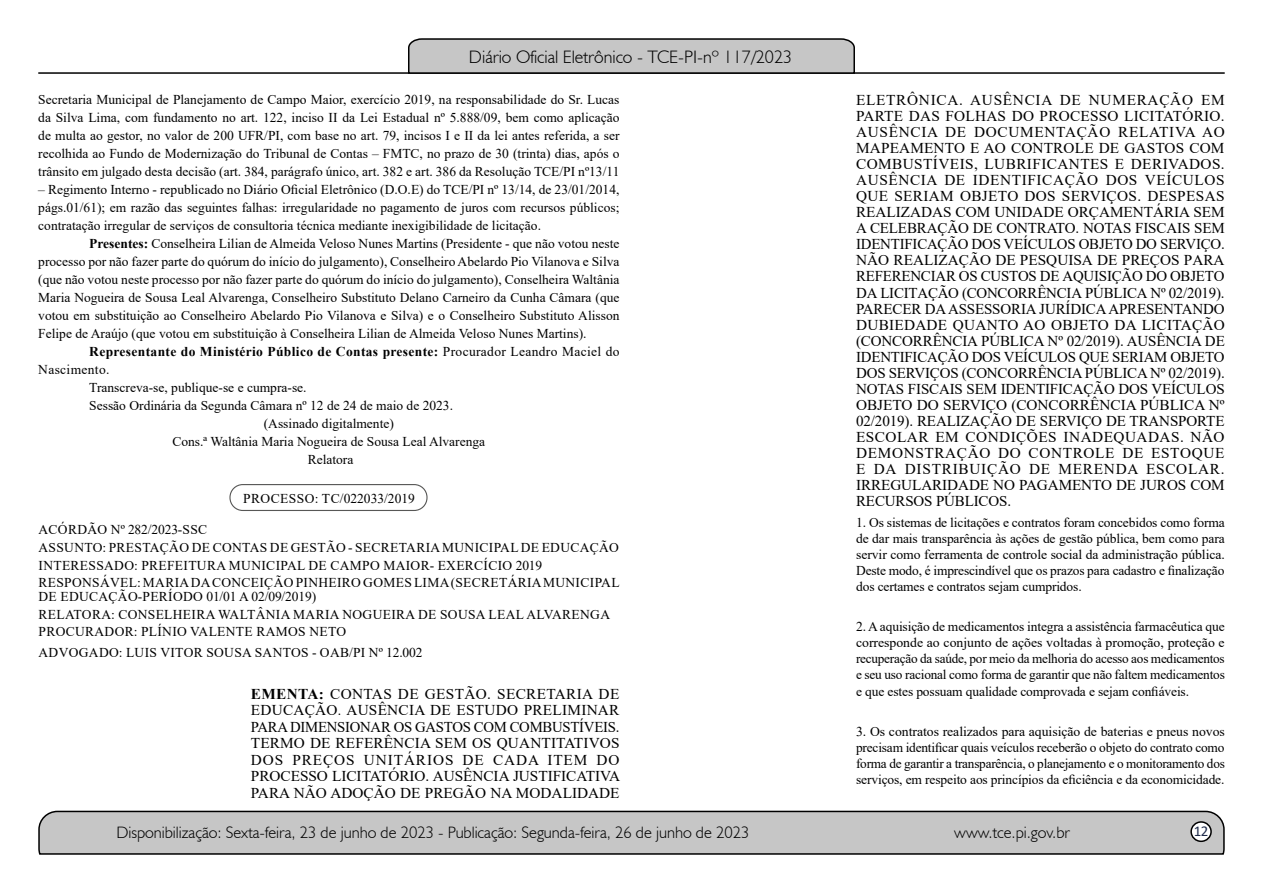
<style>
.page{position:relative;width:1263px;height:893px;background:#fff}
.page>*{position:absolute;margin:0;border:0;box-sizing:border-box;transform-origin:0 0}
.t1{font:300 18px "Humanist 521 BT";color:#000}
.t2{font:300 16.5px "Humanist 521 BT";color:#000}
.t3{font:15px/16px "Times New Roman";letter-spacing:-.005em;color:#000;text-align:justify}
.t4{font:15px "Calibri";color:#212d4c}
.t5{font:13.5px/18px "Times New Roman";color:#000;text-align:justify}
.t6{font:13.5px/17.7px "Times New Roman";letter-spacing:.025em;color:#000}
.t7{font:700 13.5px "Times New Roman";letter-spacing:.025em;color:#000}
.s1{font-weight:700}
.s2{font-weight:400}
.s3{font-size:13.5px}
</style>
<div class="page">
<svg style="left:38px;top:810px;width:1187px;height:45px"></svg>
<div style="left:1191px;top:822px;width:20px;height:19px;background:#fff;border-radius:50%"></div>
<div style="left:1190px;top:821px;width:22px;height:21px;border:2px solid #000;border-radius:50%"></div>
<hr style="left:38px;top:72px;width:1187px;height:2px;background:#000">
<svg style="left:407px;top:38px;width:449px;height:36px"></svg>
<div style="left:229px;top:484px;width:198px;height:27px;border:1px solid #575756;border-radius:13px"></div>
<h1 class="t1" style="left:469px;top:46px;width:325px">Diário Oficial Eletrônico - TCE-PI-nº 117/2023</h1>
<p class="t5" style="left:38px;top:90px;width:583px">Secretaria Municipal de Planejamento de Campo Maior, exercício 2019, na responsabilidade do Sr. Lucas da Silva Lima, com fundamento no art. 122, inciso II da Lei Estadual nº 5.888/09, bem como aplicação de multa ao gestor, no valor de 200 UFR/PI, com base no art. 79, incisos I e II da lei antes referida, a ser recolhida ao Fundo de Modernização do Tribunal de Contas – FMTC, no prazo de 30 (trinta) dias, após o trânsito em julgado desta decisão (art. 384, parágrafo único, art. 382 e art. 386 da Resolução TCE/PI nº13/11</p>
<p class="t5" style="left:38px;top:180px;width:583px">– Regimento Interno - republicado no Diário Oficial Eletrônico (D.O.E) do TCE/PI nº 13/14, de 23/01/2014, págs.01/61); em razão das seguintes falhas: irregularidade no pagamento de juros com recursos públicos; contratação irregular de serviços de consultoria técnica mediante inexigibilidade de licitação.</p>
<p class="t5" style="left:38px;top:234px;width:583px;text-indent:51px"><span class="s1">Presentes:</span> Conselheira Lilian de Almeida Veloso Nunes Martins (Presidente - que não votou neste processo por não fazer parte do quórum do início do julgamento), Conselheiro Abelardo Pio Vilanova e Silva (que não votou neste processo por não fazer parte do quórum do início do julgamento), Conselheira Waltânia Maria Nogueira de Sousa Leal Alvarenga, Conselheiro Substituto Delano Carneiro da Cunha Câmara (que votou em substituição ao Conselheiro Abelardo Pio Vilanova e Silva) e o Conselheiro Substituto Alisson Felipe de Araújo (que votou em substituição à Conselheira Lilian de Almeida Veloso Nunes Martins).</p>
<p class="t7" style="left:89px;top:341px;width:532px">Representante do Ministério Público de Contas presente: <span class="s2">Procurador Leandro Maciel do</span></p>
<p class="t6" style="left:38px;top:360px;width:73px">Nascimento.</p>
<p class="t5" style="left:89px;top:378px;width:219px">Transcreva-se, publique-se e cumpra-se.</p>
<p class="t5" style="left:89px;top:396px;width:365px">Sessão Ordinária da Segunda Câmara nº 12 de 24 de maio de 2023.</p>
<p class="t5" style="left:264px;top:414px;width:132px">(Assinado digitalmente)</p>
<p class="t5" style="left:172px;top:432px;width:314px">Cons.ª Waltânia Maria Nogueira de Sousa Leal Alvarenga</p>
<p class="t5" style="left:308px;top:450px;width:47px">Relatora</p>
<p class="t5" style="left:243px;top:489px;width:173px">PROCESSO: TC/022033/2019</p>
<p class="t6" style="left:38px;top:520px;width:583px">ACÓRDÃO Nº 282/2023-SSC<br>ASSUNTO: PRESTAÇÃO DE CONTAS DE GESTÃO - SECRETARIA MUNICIPAL DE EDUCAÇÃO INTERESSADO: PREFEITURA MUNICIPAL DE CAMPO MAIOR- EXERCÍCIO 2019<br>RESPONSÁVEL: MARIA DA CONCEIÇÃO PINHEIRO GOMES LIMA (SECRETÁRIA MUNICIPAL</p>
<p class="t6" style="left:38px;top:587px;width:573px">DE EDUCAÇÃO-PERÍODO 01/01 A 02/09/2019)<br>RELATORA: CONSELHEIRA WALTÂNIA MARIA NOGUEIRA DE SOUSA LEAL ALVARENGA<br>PROCURADOR: PLÍNIO VALENTE RAMOS NETO</p>
<p class="t6" style="left:38px;top:643px;width:386px">ADVOGADO: LUIS VITOR SOUSA SANTOS - OAB/PI Nº 12.002</p>
<p class="t3" style="left:251px;top:685px;width:371px;line-height:16.5px"><span class="s1">EMENTA:</span> CONTAS DE GESTÃO. SECRETARIA DE EDUCAÇÃO<span class="s3">.</span> AUSÊNCIA DE ESTUDO PRELIMINAR PARA DIMENSIONAR OS GASTOS COM COMBUSTÍVEIS.<br>TERMO DE REFERÊNCIA SEM OS QUANTITATIVOS DOS PREÇOS UNITÁRIOS DE CADA ITEM DO PROCESSO LICITATÓRIO. AUSÊNCIA JUSTIFICATIVA PARA NÃO ADOÇÃO DE PREGÃO NA MODALIDADE</p>
<p class="t3" style="left:856px;top:91px;width:370px">ELETRÔNICA. AUSÊNCIA DE NUMERAÇÃO EM PARTE DAS FOLHAS DO PROCESSO LICITATÓRIO.<br>AUSÊNCIA DE DOCUMENTAÇÃO RELATIVA AO MAPEAMENTO E AO CONTROLE DE GASTOS COM COMBUSTÍVEIS, LUBRIFICANTES E DERIVADOS.<br>AUSÊNCIA DE IDENTIFICAÇÃO DOS VEÍCULOS QUE SERIAM OBJETO DOS SERVIÇOS. DESPESAS REALIZADAS COM UNIDADE ORÇAMENTÁRIA SEM A CELEBRAÇÃO DE CONTRATO. NOTAS FISCAIS SEM IDENTIFICAÇÃO DOS VEÍCULOS OBJETO DO SERVIÇO.<br>NÃO REALIZAÇÃO DE PESQUISA DE PREÇOS PARA REFERENCIAR OS CUSTOS DE AQUISIÇÃO DO OBJETO DA LICITAÇÃO (CONCORRÊNCIA PÚBLICA Nº 02/2019).<br>PARECER DA ASSESSORIA JURÍDICA APRESENTANDO DUBIEDADE QUANTO AO OBJETO DA LICITAÇÃO (CONCORRÊNCIA PÚBLICA Nº 02/2019). AUSÊNCIA DE IDENTIFICAÇÃO DOS VEÍCULOS QUE SERIAM OBJETO DOS SERVIÇOS (CONCORRÊNCIA PÚBLICA Nº 02/2019).<br>NOTAS FISCAIS SEM IDENTIFICAÇÃO DOS VEÍCULOS OBJETO DO SERVIÇO (CONCORRÊNCIA PÚBLICA Nº 02/2019). REALIZAÇÃO DE SERVIÇO DE TRANSPORTE ESCOLAR EM CONDIÇÕES INADEQUADAS. NÃO DEMONSTRAÇÃO DO CONTROLE DE ESTOQUE E DA DISTRIBUIÇÃO DE MERENDA ESCOLAR.<br>IRREGULARIDADE NO PAGAMENTO DE JUROS COM RECURSOS PÚBLICOS.</p>
<p class="t5" style="left:856px;top:513px;width:370px;line-height:16px">1. Os sistemas de licitações e contratos foram concebidos como forma de dar mais transparência às ações de gestão pública, bem como para servir como ferramenta de controle social da administração pública.<br>Deste modo, é imprescindível que os prazos para cadastro e finalização dos certames e contratos sejam cumpridos.</p>
<p class="t5" style="left:856px;top:618px;width:370px;line-height:16px">2. A aquisição de medicamentos integra a assistência farmacêutica que corresponde ao conjunto de ações voltadas à promoção, proteção e recuperação da saúde, por meio da melhoria do acesso aos medicamentos e seu uso racional como forma de garantir que não faltem medicamentos e que estes possuam qualidade comprovada e sejam confiáveis.</p>
<p class="t5" style="left:856px;top:723px;width:370px;line-height:16px">3. Os contratos realizados para aquisição de baterias e pneus novos precisam identificar quais veículos receberão o objeto do contrato como forma de garantir a transparência, o planejamento e o monitoramento dos serviços, em respeito aos princípios da eficiência e da economicidade.</p>
<p class="t2" style="left:116px;top:822px;width:635px">Disponibilização: Sexta-feira, 23 de junho de 2023 - Publicação: Segunda-feira, 26 de junho de 2023</p>
<p class="t2" style="left:954px;top:822px;width:117px">www.tce.pi.gov.br</p>
<p class="t4" style="left:1194px;top:821px;width:16px">12</p>
</div>
